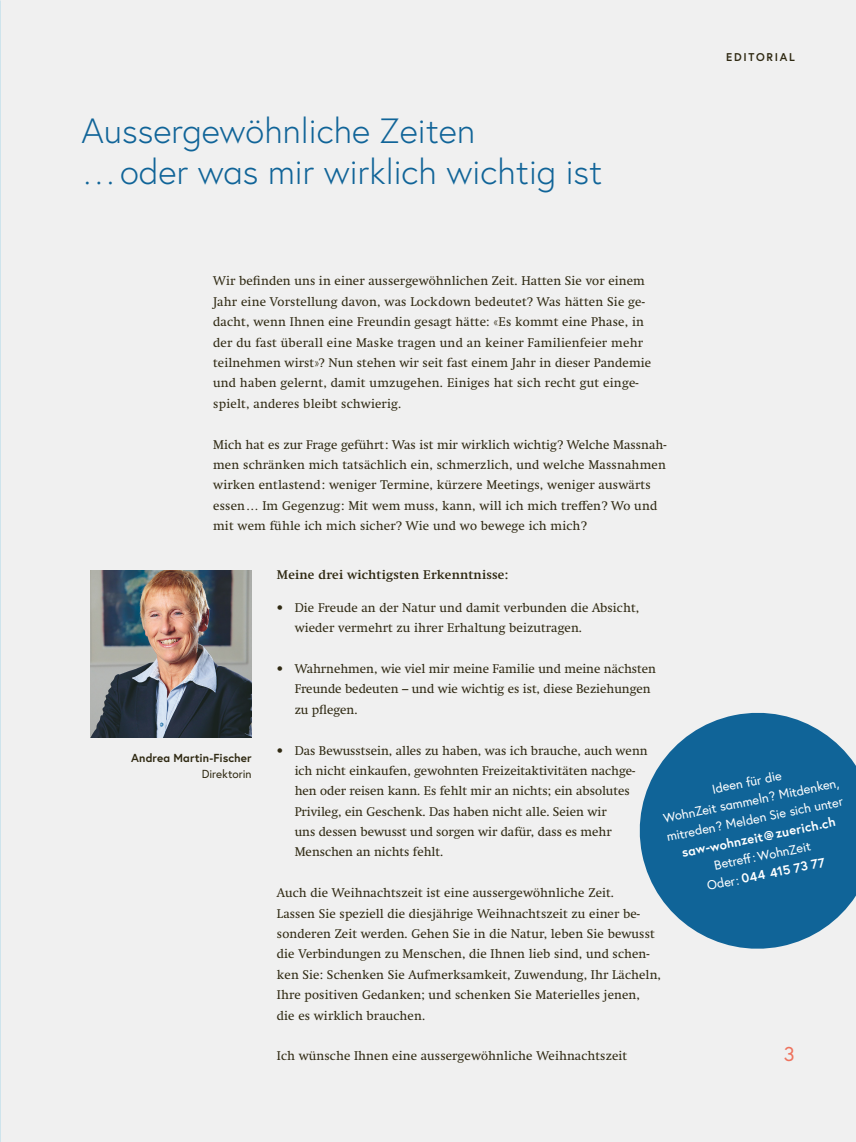
<style>
.page{position:relative;width:856px;height:1142px;background:#fff}
.page>*{position:absolute;margin:0;border:0;box-sizing:border-box;transform-origin:0 0}
.Übertitel_Kategorie{font:300 35px "Europa";color:#106498}
.Pagina_Rechtsbündig{font:20px "Europa";color:#ee735e}
.Fliesstext__optimum{font:12.88px/20.4px "Swift Neue LT Pro";letter-spacing:.01em;color:#2f2912}
.Fliesstext_Box{font:12.88px/18.8px "Europa";color:#fff;text-align:center}
.Fliesstext__optimum-2{font:600 12.88px "Swift Neue LT Pro";letter-spacing:.015em;color:#2f2912}
.Fliesstext_Box-2{font:700 12.88px "Europa";color:#fff}
.Legende{font:700 11.62px "Europa";letter-spacing:.005em;color:#2f2912}
.Legende-2{font:11.62px "Europa";color:#2f2912}
.Rubrik_Spitzmarke_Re{font:700 11.25px "Europa";letter-spacing:.155em;color:#2f2912}
.s1{font-weight:700}
.s2{font-weight:400}
</style>
<div class="page">
<div style="left:0;top:0;width:856px;height:1141px;background:#f0f0f0"></div>
<hr style="left:0;top:0;width:1px;height:1141px;background:#bfbfbf">
<img style="left:91px;top:571px;width:161px;height:166px">
<svg style="left:639px;top:712px;width:217px;height:237px;fill:#106498"></svg>
<p class="Übertitel_Kategorie" style="left:81px;top:109px;width:395px">Aussergewöhnliche Zeiten</p>
<p class="Übertitel_Kategorie" style="left:81px;top:149px;width:522px">…oder was mir wirklich wichtig ist</p>
<p class="Rubrik_Spitzmarke_Re" style="left:726px;top:50px;width:70px">EDITORIAL</p>
<p class="Fliesstext__optimum" style="left:213px;top:271px;width:439px">Wir befinden uns in einer aussergewöhnlichen Zeit. Hatten Sie vor einem Jahr eine Vorstellung davon, was Lockdown bedeutet? Was hätten Sie ge&shy;dacht, wenn Ihnen eine Freundin gesagt hätte: «Es kommt eine Phase, in der du fast überall eine Maske tragen und an keiner Familienfeier mehr teilnehmen wirst»? Nun stehen wir seit fast einem Jahr in dieser Pandemie und haben gelernt, damit umzugehen. Einiges hat sich recht gut einge&shy;spielt, anderes bleibt schwierig.</p>
<p class="Fliesstext__optimum" style="left:213px;top:434px;width:455px">Mich hat es zur Frage geführt: Was ist mir wirklich wichtig? Welche Massnah&shy;men schränken mich tatsächlich ein, schmerzlich, und welche Massnahmen wirken entlastend: weniger Termine, kürzere Meetings, weniger auswärts essen… Im Gegenzug: Mit wem muss, kann, will ich mich treffen? Wo und mit wem fühle ich mich sicher? Wie und wo bewege ich mich?</p>
<p class="Fliesstext__optimum-2" style="left:277px;top:567px;width:233px">Meine drei wichtigsten Erkenntnisse:</p>
<p class="Fliesstext__optimum" style="left:295px;top:597px;width:346px;text-indent:-18px">• Die Freude an der Natur und damit verbunden die Absicht, wieder vermehrt zu ihrer Erhaltung beizutragen.</p>
<p class="Fliesstext__optimum" style="left:295px;top:658px;width:363px;text-indent:-18px">• Wahrnehmen, wie viel mir meine Familie und meine nächsten<br>Freunde bedeuten – und wie wichtig es ist, diese Beziehungen zu pflegen.</p>
<p class="Fliesstext__optimum" style="left:295px;top:739px;width:354px;text-indent:-18px">• Das Bewusstsein, alles zu haben, was ich brauche, auch wenn ich nicht einkaufen, gewohnten Freizeitaktivitäten nachge&shy;hen oder reisen kann. Es fehlt mir an nichts; ein absolutes Privileg, ein Geschenk. Das haben nicht alle. Seien wir<br>uns dessen bewusst und sorgen wir dafür, dass es mehr Menschen an nichts fehlt.</p>
<p class="Fliesstext__optimum" style="left:277px;top:882px;width:386px">Auch die Weihnachtszeit ist eine aussergewöhnliche Zeit.<br>Lassen Sie speziell die diesjährige Weihnachtszeit zu einer be&shy;sonderen Zeit werden. Gehen Sie in die Natur, leben Sie bewusst die Verbindungen zu Menschen, die Ihnen lieb sind, und schen&shy;ken Sie: Schenken Sie Aufmerksamkeit, Zuwendung, Ihr Lächeln, Ihre positiven Gedanken; und schenken Sie Materielles jenen,<br>die es wirklich brauchen.</p>
<p class="Fliesstext__optimum" style="left:277px;top:1045px;width:352px">Ich wünsche Ihnen eine aussergewöhnliche Weihnachtszeit</p>
<p class="Pagina_Rechtsbündig" style="left:784px;top:1040px;width:12px">3</p>
<p class="Legende" style="left:131px;top:750px;width:122px">Andrea Martin-Fischer</p>
<p class="Legende-2" style="left:202px;top:765px;width:51px">Direktorin</p>
<p class="Fliesstext_Box" style="left:710px;top:779px;width:72px;rotate:-12deg">Ideen für die</p>
<p class="Fliesstext_Box" style="left:661px;top:809px;width:181px;rotate:-12deg">WohnZeit sammeln? Mitdenken, mitreden? Melden Sie sich unter <span class="s1">saw-wohnzeit@zuerich.ch<br></span>Betreff : WohnZeit</p>
<p class="Fliesstext_Box-2" style="left:705px;top:877px;width:122px;rotate:-12deg"><span class="s2">Oder:</span> 044 415 73 77</p>
</div>
